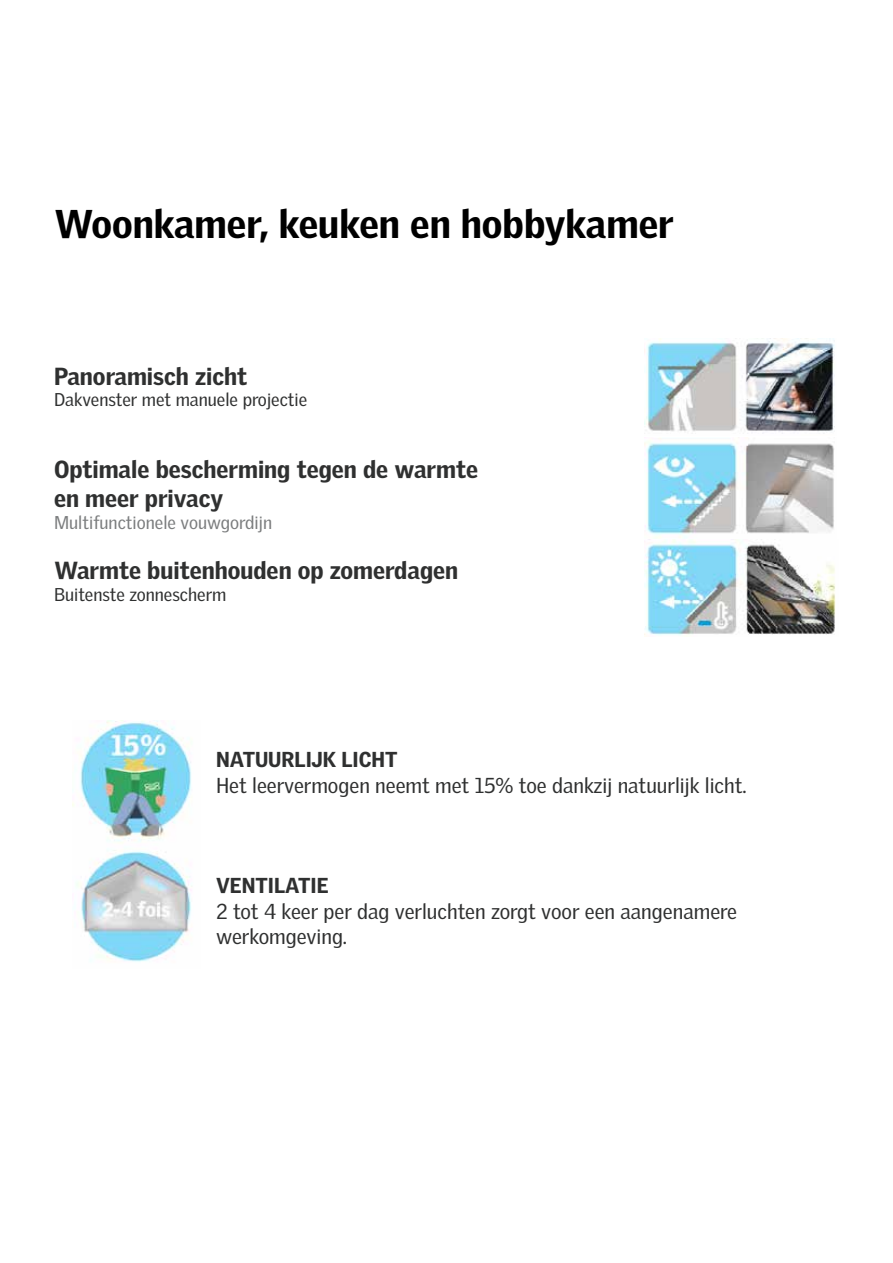
<style>
.page{position:relative;width:893px;height:1263px;background:#fff}
.page>*{position:absolute;margin:0;border:0;box-sizing:border-box;transform-origin:0 0}
.t1{font:900 39px "Velux Gothic";color:#000}
.t2{font:900 24px/28.8px "Velux Gothic";color:#2f3030}
.t3{font:21px/25.2px "Velux Gothic";color:#2f3030}
.t4{font:900 21px "Velux Gothic";color:#2f3030}
.t5{font:18px "Velux Gothic";color:#2f3030}
.t6{font:18px "Velux Gothic";color:#7b7d7e}
</style>
<div class="page">
<img style="left:645px;top:338px;width:190px;height:96px">
<img style="left:645px;top:438px;width:189px;height:100px">
<img style="left:645px;top:540px;width:191px;height:96px">
<img style="left:72px;top:720px;width:120px;height:242px">
<h1 class="t1" style="left:54px;top:199px;width:621px">Woonkamer, keuken en hobbykamer</h1>
<p class="t2" style="left:54px;top:361px;width:195px">Panoramisch zicht</p>
<p class="t5" style="left:54px;top:389px;width:255px">Dakvenster met manuele projectie</p>
<p class="t2" style="left:54px;top:455px;width:426px">Optimale bescherming tegen de warmte en meer privacy</p>
<p class="t6" style="left:54px;top:511px;width:220px">Multifunctionele vouwgordijn</p>
<p class="t2" style="left:54px;top:556px;width:406px">Warmte buitenhouden op zomerdagen</p>
<p class="t5" style="left:54px;top:583px;width:174px">Buitenste zonnescherm</p>
<p class="t4" style="left:216px;top:746px;width:183px">NATUURLIJK LICHT</p>
<p class="t3" style="left:216px;top:772px;width:532px">Het leervermogen neemt met 15% toe dankzij natuurlijk licht.</p>
<p class="t4" style="left:216px;top:872px;width:114px">VENTILATIE</p>
<p class="t3" style="left:216px;top:898px;width:522px">2 tot 4 keer per dag verluchten zorgt voor een aangenamere werkomgeving.</p>
</div>
